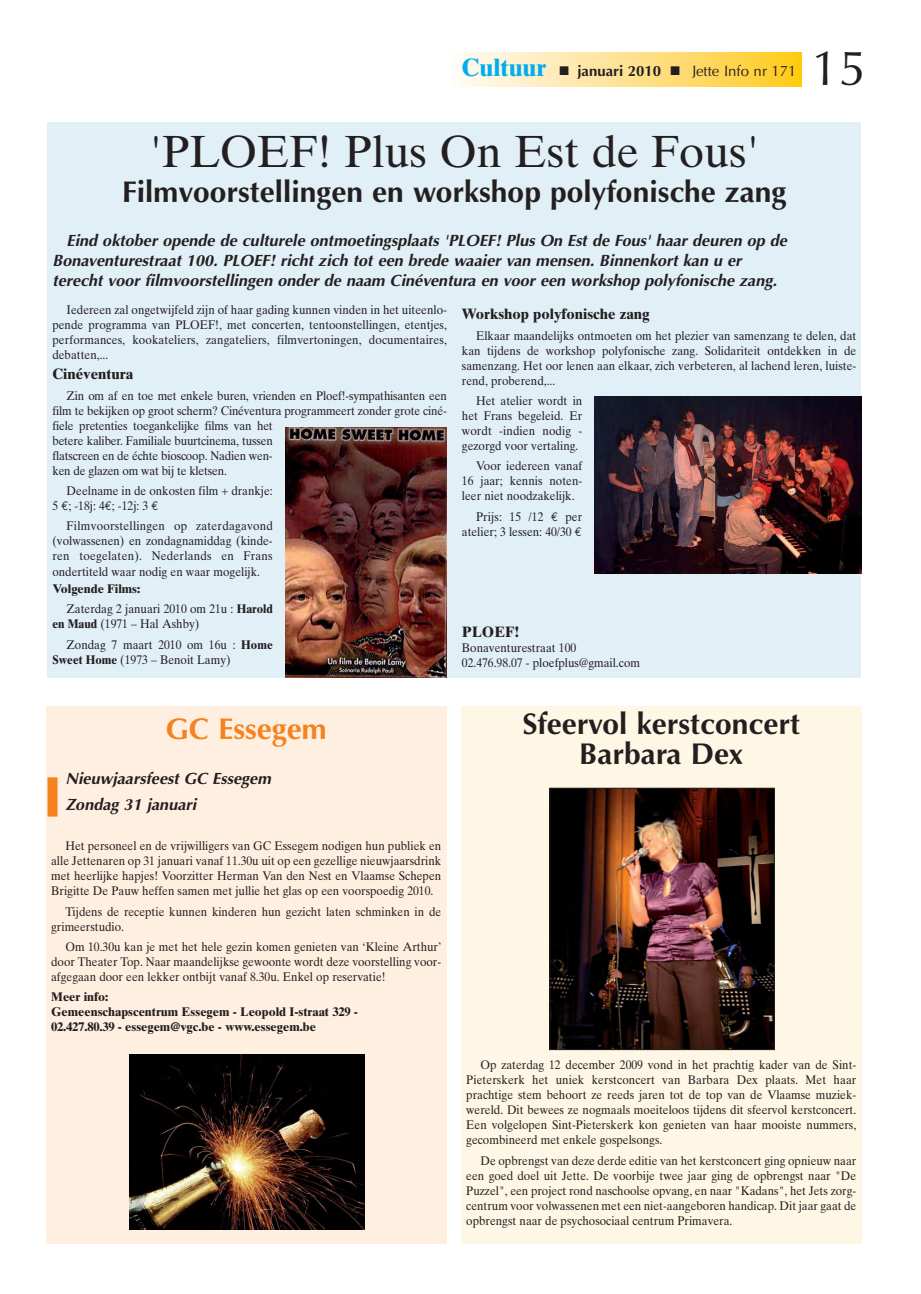
<style>
.page{position:relative;width:921px;height:1294px;background:#fff}
.page>*{position:absolute;margin:0;border:0;box-sizing:border-box;transform-origin:0 0}
.t1{font:49.25px "Optima";color:#231f20}
.t2{font:45px "Times Ten";color:#231f20}
.t3{font:700 30px/30px "Optima";color:#231f20;text-align:center}
.t4{font:700 30px "Optima";color:#f5821f}
.t5{font:italic 700 16.25px/20px "Optima";color:#231f20}
.t6{font:700 15px "Times Ten";color:#231f20}
.t7{font:15px "Optima";color:#231f20}
.t8{font:700 15px "Optima";color:#231f20}
.t9{font:12.5px/15px "Times Ten";color:#231f20;text-align:justify;scale:.93 1}
.t10{font:700 12.5px/15px "Times Ten";color:#231f20}
.s1{font-family:"Times Ten";font-weight:700;font-size:25px;color:#00aeef}
.s2{font-weight:700}
.s3{font-family:"Times Ten";font-size:25px;color:#00aeef}
.s4{font-family:"Euro Mono"}
</style>
<div class="page">
<div style="left:46px;top:706px;width:400px;height:537px;background:#ffefe0"></div>
<div style="left:48px;top:777px;width:10px;height:39px;background:#f5821f"></div>
<img style="left:129px;top:1054px;width:235px;height:175px">
<div style="left:461px;top:706px;width:400px;height:537px;background:#fff7e5"></div>
<div style="left:47px;top:122px;width:814px;height:555px;background:#e1eff6"></div>
<svg style="left:459px;top:53px;width:342px;height:34px;background:#ffe18c"></svg>
<img style="left:552px;top:790px;width:220px;height:257px">
<div style="left:550px;top:788px;width:224px;height:261px;border:1px solid #231f20"></div>
<img style="left:595px;top:397px;width:266px;height:176px">
<img style="left:285px;top:427px;width:161px;height:250px">
<p class="t7" style="left:461px;top:65px;width:337px"><span class="s1">Cultuur</span> ■ <span class="s2">januari 2010</span> ■ Jette Info nr 171</p>
<h1 class="t1" style="left:811px;top:48px;width:56px">15</h1>
<p class="t8" style="left:488px;top:65px;width:136px"><span class="s3">Titre</span> ■ oktober</p>
<p class="t8" style="left:644px;top:65px;width:18px">09</p>
<p class="t7" style="left:780px;top:65px;width:18px">68</p>
<h2 class="t2" style="left:150px;top:135px;width:611px">'PLOEF! Plus On Est de Fous'</h2>
<h3 class="t3" style="left:122px;top:180px;width:666px">Filmvoorstellingen en workshop polyfonische zang</h3>
<p class="t5" style="left:52px;top:232px;width:739px;text-indent:14px">Eind oktober opende de culturele ontmoetingsplaats 'PLOEF! Plus On Est de Fous' haar deuren op de<br>Bonaventurestraat 100. PLOEF! richt zich tot een brede waaier van mensen. Binnenkort kan u er terecht voor filmvoorstellingen onder de naam Cinéventura en voor een workshop polyfonische zang.</p>
<p class="t9" style="left:52px;top:304px;width:426px;text-indent:14px">Iedereen zal ongetwijfeld zijn of haar gading kunnen vinden in het uiteenlo&shy;pende programma van PLOEF!, met concerten, tentoonstellingen, etentjes, performances, kookateliers, zangateliers, filmvertoningen, documentaires, debatten,...</p>
<p class="t6" style="left:52px;top:369px;width:82px">Cinéventura</p>
<p class="t9" style="left:52px;top:389px;width:426px;text-align:left;text-indent:14px">Zin om af en toe met enkele buren, vrienden en Ploef!-sympathisanten een film te bekijken op groot scherm? Cinéventura programmeert zonder grote ciné&shy;fiele pretenties toegankelijke films van het<br>betere kaliber. Familiale buurtcinema, tussen<br>flatscreen en de échte bioscoop. Nadien wen-<br>ken de glazen om wat bij te kletsen.</p>
<p class="t9" style="left:52px;top:484px;width:238px;text-indent:14px">Deelname in de onkosten film + drankje:<br>5 <span class="s4">€</span>; -18j: 4<span class="s4">€</span>; -12j: 3 <span class="s4">€</span></p>
<p class="t9" style="left:52px;top:520px;width:238px;text-indent:14px">Filmvoorstellingen op zaterdagavond (volwassenen) en zondagnamiddag (kinde&shy;ren toegelaten). Nederlands en Frans ondertiteld waar nodig en waar mogelijk.</p>
<p class="t9" style="left:67px;top:579px;width:223px;line-height:20.4px;text-indent:-14px"><span class="s2">Volgende Films:<br></span>Zaterdag 2 januari 2010 om 21u : <span class="s2">Harold</span></p>
<p class="t9" style="left:67px;top:615px;width:223px;line-height:20.2px;text-indent:-14px"><span class="s2">en Maud</span> (1971 – Hal Ashby)<br>Zondag 7 maart 2010 om 16u : <span class="s2">Home</span></p>
<p class="t9" style="left:52px;top:653px;width:193px"><span class="s2">Sweet Home</span> (1973 – Benoit Lamy)</p>
<p class="t6" style="left:462px;top:308px;width:189px">Workshop polyfonische zang</p>
<p class="t9" style="left:462px;top:329px;width:426px;text-indent:14px">Elkaar maandelijks ontmoeten om het plezier van samenzang te delen, dat kan tijdens de workshop polyfonische zang. Solidariteit ontdekken in de samenzang. Het oor lenen aan elkaar, zich verbeteren, al lachend leren, luiste&shy;rend, proberend,...</p>
<p class="t9" style="left:462px;top:394px;width:131px;text-indent:14px">Het atelier wordt in het Frans begeleid. Er wordt -indien nodig - gezorgd voor vertaling.</p>
<p class="t9" style="left:462px;top:460px;width:131px;text-indent:14px">Voor iedereen vanaf 16 jaar; kennis noten&shy;leer niet noodzakelijk.</p>
<p class="t9" style="left:462px;top:510px;width:131px;text-align:right">Prijs: 15 /12 <span class="s4">€</span> per atelier; 3 lessen: 40/30 <span class="s4">€</span></p>
<p class="t6" style="left:462px;top:626px;width:59px">PLOEF!</p>
<p class="t9" style="left:462px;top:642px;width:193px;line-height:14.6px">Bonaventurestraat 100<br>02.476.98.07 - ploefplus@gmail.com</p>
<h3 class="t4" style="left:166px;top:716px;width:162px">GC Essegem</h3>
<h3 class="t5" style="left:65px;top:767px;width:210px;line-height:25.4px">Nieuwjaarsfeest GC Essegem<br>Zondag 31 januari</h3>
<p class="t9" style="left:51px;top:839px;width:421px;text-indent:14px">Het personeel en de vrijwilligers van GC Essegem nodigen hun publiek en alle Jettenaren op 31 januari vanaf 11.30u uit op een gezellige nieuwjaarsdrink met heerlijke hapjes! Voorzitter Herman Van den Nest en Vlaamse Schepen Brigitte De Pauw heffen samen met jullie het glas op een voorspoedig 2010.</p>
<p class="t9" style="left:51px;top:905px;width:421px;text-indent:14px">Tijdens de receptie kunnen kinderen hun gezicht laten schminken in de grimeerstudio.</p>
<p class="t9" style="left:51px;top:940px;width:421px;text-indent:14px">Om 10.30u kan je met het hele gezin komen genieten van ‘Kleine Arthur’ door Theater Top. Naar maandelijkse gewoonte wordt deze voorstelling voor&shy;afgegaan door een lekker ontbijt vanaf 8.30u. Enkel op reservatie!</p>
<p class="t10" style="left:51px;top:990px;width:308px">Meer info:<br>Gemeenschapscentrum Essegem - Leopold I-straat 329 -<br>02.427.80.39 - essegem@vgc.be - www.essegem.be</p>
<h3 class="t3" style="left:522px;top:712px;width:279px">Sfeervol kerstconcert<br>Barbara Dex</h3>
<p class="t9" style="left:466px;top:1058px;width:421px;text-indent:14px">Op zaterdag 12 december 2009 vond in het prachtig kader van de Sint-Pieterskerk het uniek kerstconcert van Barbara Dex plaats. Met haar prachtige stem behoort ze reeds jaren tot de top van de Vlaamse muziek&shy;wereld. Dit bewees ze nogmaals moeiteloos tijdens dit sfeervol kerstconcert.<br>Een volgelopen Sint-Pieterskerk kon genieten van haar mooiste nummers, gecombineerd met enkele gospelsongs.</p>
<p class="t9" style="left:466px;top:1154px;width:421px;text-indent:14px">De opbrengst van deze derde editie van het kerstconcert ging opnieuw naar een goed doel uit Jette. De voorbije twee jaar ging de opbrengst naar "De Puzzel", een project rond naschoolse opvang, en naar "Kadans", het Jets zorg&shy;centrum voor volwassenen met een niet-aangeboren handicap. Dit jaar gaat de opbrengst naar de psychosociaal centrum Primavera.</p>
</div>
